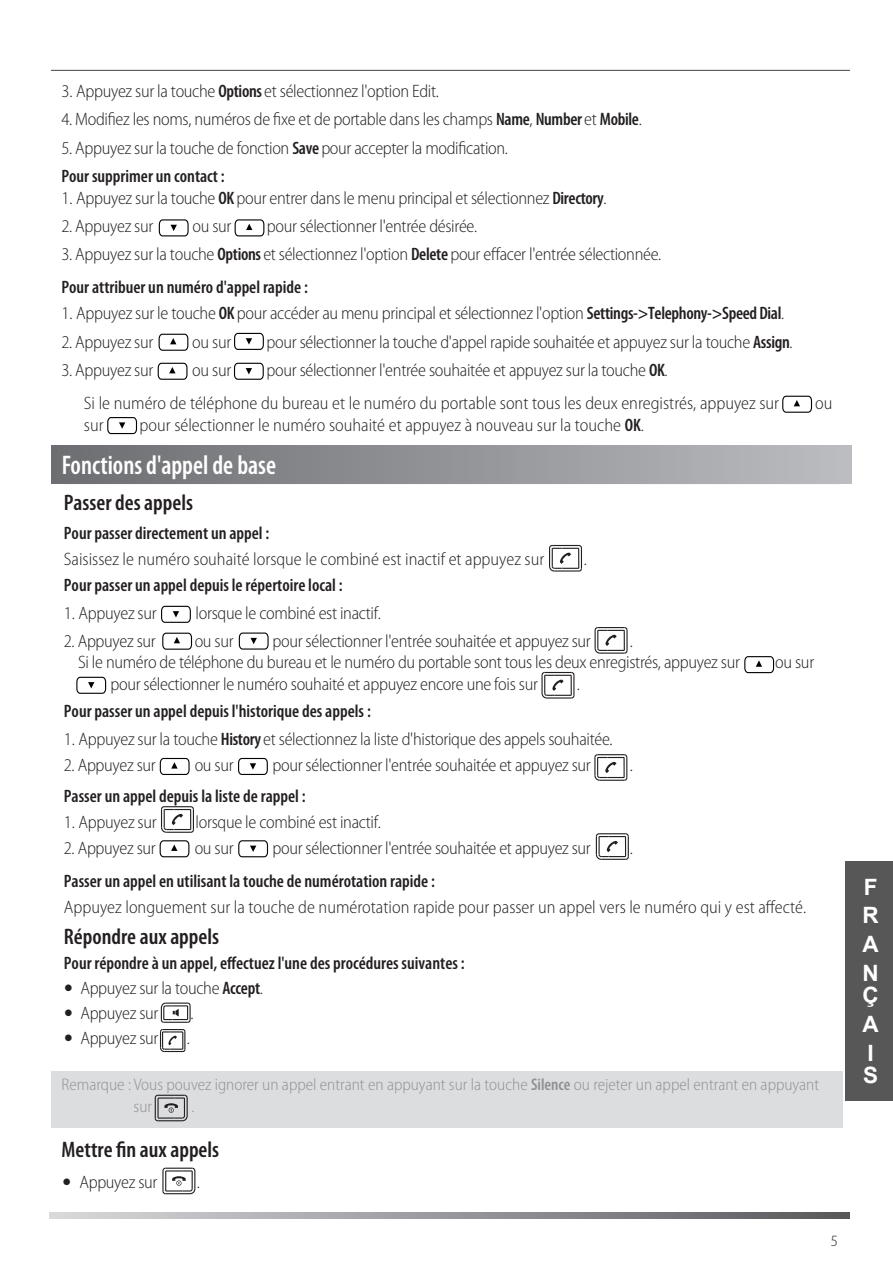
<style>
.page{position:relative;width:893px;height:1276px;background:#fff}
.page>*{position:absolute;margin:0;border:0;box-sizing:border-box;transform-origin:0 0}
.t1{font:600 condensed 27px "Myriad Pro";color:#fff;scale:.94 1}
.t2{font:700 27px "Adobe Gothic Std";color:#fff}
.t3{font:600 condensed 22.5px "Myriad Pro";color:#231f20}
.t4{font:700 22.5px/28.8px "Arial";color:#fff;text-align:justify}
.t5{font:300 semi-condensed 18px/21.6px "Myriad Pro";letter-spacing:-.02em;color:#231f20}
.t6{font:300 semi-condensed 18px/32.9px "Myriad Pro";color:#231f20}
.t7{font:600 condensed 18px/25px "Myriad Pro";color:#231f20}
.t8{font:300 semi-condensed 16.88px/21.6px "Myriad Pro";color:#8f9194}
.t9{font:300 semi-condensed 15.75px "Myriad Pro";color:#231f20}
.s1{font-weight:600;font-stretch:condensed}
.s2{font-weight:300;font-stretch:semi-condensed}
</style>
<div class="page">
<div style="left:51px;top:1071px;width:792px;height:56px;background:#dcdddf"></div>
<svg style="left:234px;top:219px;width:31px;height:18px"></svg>
<svg style="left:158px;top:219px;width:31px;height:18px"></svg>
<svg style="left:159px;top:757px;width:31px;height:18px"></svg>
<svg style="left:238px;top:757px;width:30px;height:18px"></svg>
<svg style="left:595px;top:833px;width:34px;height:27px"></svg>
<svg style="left:161px;top:806px;width:33px;height:27px"></svg>
<svg style="left:594px;top:754px;width:34px;height:27px"></svg>
<svg style="left:158px;top:333px;width:31px;height:18px"></svg>
<svg style="left:234px;top:332px;width:30px;height:18px"></svg>
<svg style="left:157px;top:362px;width:31px;height:18px"></svg>
<svg style="left:233px;top:362px;width:31px;height:18px"></svg>
<svg style="left:782px;top:395px;width:31px;height:18px"></svg>
<svg style="left:107px;top:417px;width:31px;height:18px"></svg>
<svg style="left:549px;top:544px;width:33px;height:28px"></svg>
<svg style="left:161px;top:605px;width:30px;height:18px"></svg>
<svg style="left:162px;top:632px;width:31px;height:18px"></svg>
<svg style="left:238px;top:632px;width:31px;height:18px"></svg>
<svg style="left:594px;top:627px;width:34px;height:27px"></svg>
<svg style="left:541px;top:671px;width:34px;height:28px"></svg>
<svg style="left:744px;top:656px;width:31px;height:18px"></svg>
<svg style="left:76px;top:676px;width:31px;height:18px"></svg>
<svg style="left:238px;top:840px;width:31px;height:18px"></svg>
<svg style="left:159px;top:840px;width:31px;height:18px"></svg>
<svg style="left:160px;top:1002px;width:31px;height:50px"></svg>
<svg style="left:162px;top:1167px;width:34px;height:28px"></svg>
<svg style="left:154px;top:1094px;width:34px;height:28px"></svg>
<div style="left:51px;top:445px;width:800px;height:39px;background:linear-gradient(to right,#6b6d70,#bbbcc0)"></div>
<hr style="left:51px;top:70px;width:799px;height:1px;background:#57585a">
<div style="left:846px;top:861px;width:47px;height:239px;background:#585757"></div>
<svg style="left:50px;top:1212px;width:799px;height:6px;background:#97989b"></svg>
<p class="t5" style="left:61px;top:81px;width:379px">3. Appuyez sur la touche <span class="s1">Options</span> et sélectionnez l'option Edit.</p>
<p class="t5" style="left:61px;top:109px;width:582px">4. Modifiez les noms, numéros de fixe et de portable dans les champs <span class="s1">Name</span>, <span class="s1">Number</span> et <span class="s1">Mobile</span>.</p>
<p class="t5" style="left:61px;top:134px;width:448px;line-height:28.3px">5. Appuyez sur la touche de fonction <span class="s1">Save</span> pour accepter la modification.<br><span class="s1">Pour supprimer un contact :</span></p>
<p class="t5" style="left:61px;top:187px;width:547px">1. Appuyez sur la touche <span class="s1">OK</span> pour entrer dans le menu principal et sélectionnez <span class="s1">Directory</span>.</p>
<p class="t5" style="left:61px;top:216px;width:93px">2. Appuyez sur</p>
<p class="t5" style="left:193px;top:216px;width:40px">ou sur</p>
<p class="t5" style="left:267px;top:216px;width:212px">pour sélectionner l'entrée désirée.</p>
<p class="t5" style="left:61px;top:238px;width:601px;line-height:32.9px">3. Appuyez sur la touche <span class="s1">Options</span> et sélectionnez l'option <span class="s1">Delete</span> pour effacer l'entrée sélectionnée.<br><span class="s1">Pour attribuer un numéro d'appel rapide :</span></p>
<p class="t5" style="left:61px;top:303px;width:724px">1. Appuyez sur le touche <span class="s1">OK</span> pour accéder au menu principal et sélectionnez l'option <span class="s1">Settings-&gt;Telephony-&gt;Speed Dial</span>.</p>
<p class="t5" style="left:61px;top:331px;width:93px">2. Appuyez sur</p>
<p class="t5" style="left:192px;top:331px;width:40px">ou sur</p>
<p class="t5" style="left:267px;top:331px;width:528px">pour sélectionner la touche d'appel rapide souhaitée et appuyez sur la touche <span class="s1">Assign</span>.</p>
<p class="t5" style="left:61px;top:360px;width:93px">3. Appuyez sur</p>
<p class="t5" style="left:192px;top:360px;width:40px">ou sur</p>
<p class="t6" style="left:84px;top:354px;width:697px;text-indent:183px">pour sélectionner l'entrée souhaitée et appuyez sur la touche <span class="s1">OK</span>.<br>Si le numéro de téléphone du bureau et le numéro du portable sont tous les deux enregistrés, appuyez sur</p>
<p class="t5" style="left:84px;top:414px;width:21px">sur</p>
<p class="t6" style="left:140px;top:408px;width:506px">pour sélectionner le numéro souhaité et appuyez à nouveau sur la touche <span class="s1">OK</span>.</p>
<h1 class="t2" style="left:68px;top:448px;width:233px">Basic Call Features</h1>
<h1 class="t1" style="left:62px;top:450px;width:230px">Fonctions d'appel de base</h1>
<p class="t5" style="left:815px;top:392px;width:19px">ou</p>
<p class="t3" style="left:64px;top:490px;width:131px">Passer des appels</p>
<p class="t7" style="left:64px;top:520px;width:207px">Pour passer directement un appel :</p>
<p class="t6" style="left:64px;top:543px;width:482px">Saisissez le numéro souhaité lorsque le combiné est inactif et appuyez sur</p>
<p class="t5" style="left:584px;top:548px;width:5px">.</p>
<p class="t7" style="left:64px;top:573px;width:280px">Pour passer un appel depuis le répertoire local :</p>
<p class="t5" style="left:64px;top:603px;width:94px">1. Appuyez sur</p>
<p class="t5" style="left:196px;top:603px;width:187px">lorsque le combiné est inactif.</p>
<p class="t5" style="left:64px;top:630px;width:93px">2. Appuyez sur</p>
<p class="t5" style="left:195px;top:630px;width:40px">ou sur</p>
<p class="t5" style="left:273px;top:630px;width:320px">pour sélectionner l'entrée souhaitée et appuyez sur</p>
<p class="t5" style="left:78px;top:630px;width:663px;text-indent:552px">.<br>Si le numéro de téléphone du bureau et le numéro du portable sont tous les deux enregistrés, appuyez sur</p>
<p class="t5" style="left:775px;top:652px;width:40px">ou sur</p>
<p class="t5" style="left:111px;top:673px;width:429px">pour sélectionner le numéro souhaité et appuyez encore une fois sur</p>
<p class="t5" style="left:577px;top:673px;width:5px">.</p>
<p class="t7" style="left:64px;top:699px;width:309px">Pour passer un appel depuis l'historique des appels :</p>
<p class="t5" style="left:64px;top:729px;width:550px">1. Appuyez sur la touche <span class="s1">History</span> et sélectionnez la liste d'historique des appels souhaitée.</p>
<p class="t5" style="left:64px;top:755px;width:93px">2. Appuyez sur</p>
<p class="t5" style="left:195px;top:755px;width:40px">ou sur</p>
<p class="t5" style="left:273px;top:755px;width:320px">pour sélectionner l'entrée souhaitée et appuyez sur</p>
<p class="t5" style="left:630px;top:755px;width:5px">.</p>
<p class="t7" style="left:64px;top:784px;width:243px">Passer un appel depuis la liste de rappel :</p>
<p class="t5" style="left:64px;top:812px;width:94px">1. Appuyez sur</p>
<p class="t5" style="left:196px;top:812px;width:187px">lorsque le combiné est inactif.</p>
<p class="t5" style="left:64px;top:838px;width:93px">2. Appuyez sur</p>
<p class="t5" style="left:195px;top:838px;width:40px">ou sur</p>
<p class="t5" style="left:273px;top:838px;width:320px">pour sélectionner l'entrée souhaitée et appuyez sur</p>
<p class="t5" style="left:630px;top:838px;width:5px">.</p>
<p class="t7" style="left:64px;top:869px;width:373px">Passer un appel en utilisant la touche de numérotation rapide :</p>
<p class="t6" style="left:64px;top:891px;width:744px">Appuyez longuement sur la touche de numérotation rapide pour passer un appel vers le numéro qui y est affecté.</p>
<p class="t3" style="left:64px;top:924px;width:157px">Répondre aux appels</p>
<p class="t7" style="left:80px;top:950px;width:386px;text-indent:-16px">Pour répondre à un appel, effectuez l'une des procédures suivantes :<br><span class="s2">Appuyez sur la touche</span> Accept<span class="s2">.<br>Appuyez sur</span></p>
<p class="t5" style="left:190px;top:1002px;width:5px">.</p>
<p class="t5" style="left:80px;top:1027px;width:80px">Appuyez sur</p>
<p class="t5" style="left:187px;top:1027px;width:5px">.</p>
<p class="t8" style="left:134px;top:1074px;width:687px;text-indent:-72px">Remarque : Vous pouvez ignorer un appel entrant en appuyant sur la touche <span class="s1">Silence</span> ou rejeter un appel entrant en appuyant sur</p>
<p class="t8" style="left:191px;top:1096px;width:4px">.</p>
<p class="t3" style="left:62px;top:1137px;width:159px">Mettre fin aux appels</p>
<p class="t5" style="left:79px;top:1172px;width:80px">Appuyez sur</p>
<p class="t5" style="left:197px;top:1172px;width:5px">.</p>
<p class="t9" style="left:831px;top:1231px;width:9px">5</p>
<p class="t4" style="left:862px;top:873px;width:18px">F R A N</p>
<p class="t4" style="left:862px;top:981px;width:18px">Ç A I</p>
<p class="t4" style="left:863px;top:1061px;width:16px">S</p>
</div>
